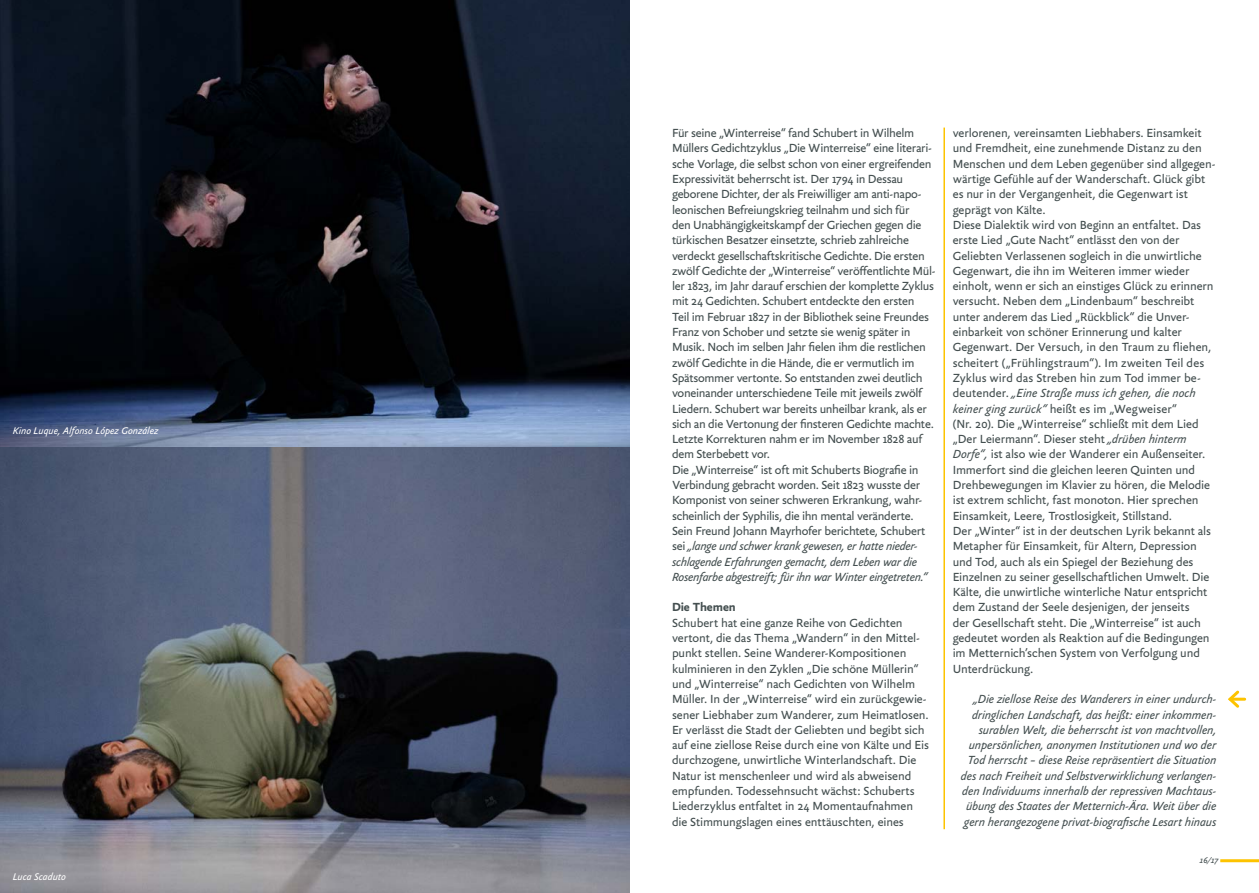
<style>
.page{position:relative;width:1259px;height:893px;background:#fff}
.page>*{position:absolute;margin:0;border:0;box-sizing:border-box;transform-origin:0 0}
.t1{font:12.75px/15.3px "Yoga Sans OT";letter-spacing:-.015em;color:#444f50}
.t2{font:italic 12.75px/15.3px "Yoga Sans OT";letter-spacing:-.01em;color:#444f50;text-align:right}
.t3{font:700 12.75px "Yoga Sans OT";letter-spacing:-.005em;color:#444f50}
.t4{font:italic 10.5px "Yoga Sans OT";color:#fff}
.t5{font:italic 9px "Yoga Sans OT";color:#444f50}
.s1{font-style:italic}
</style>
<div class="page">
<img style="left:0;top:446px;width:629px;height:447px">
<svg style="left:0;top:0;width:629px;height:446px;background:#151b26"></svg>
<hr style="left:1230px;top:698px;width:14px;height:3px;background:#fdc300">
<svg style="left:1228px;top:690px;width:14px;height:18px"></svg>
<hr style="left:1220px;top:859px;width:39px;height:3px;background:#fdc300">
<hr style="left:943px;top:128px;width:2px;height:701px;background:#fdc300">
<p class="t4" style="left:13px;top:425px;width:147px">Kino Luque, Alfonso López González</p>
<p class="t4" style="left:13px;top:871px;width:55px">Luca Scaduto</p>
<p class="t1" style="left:672px;top:126px;width:265px">Für seine „Winterreise“ fand Schubert in Wilhelm Müllers Gedichtzyklus „Die Winterreise“ eine literari&shy;sche Vorlage, die selbst schon von einer ergreifenden Expressivität beherrscht ist. Der 1794 in Dessau geborene Dichter, der als Freiwilliger am anti-napo&shy;leonischen Befreiungskrieg teilnahm und sich für<br>den Unabhängigkeitskampf der Griechen gegen die türkischen Besatzer einsetzte, schrieb zahlreiche verdeckt gesellschaftskritische Gedichte. Die ersten zwölf Gedichte der „Winterreise“ veröffentlichte Mül&shy;ler 1823, im Jahr darauf erschien der komplette Zyklus mit 24 Gedichten. Schubert entdeckte den ersten<br>Teil im Februar 1827 in der Bibliothek seine Freundes Franz von Schober und setzte sie wenig später in Musik. Noch im selben Jahr fielen ihm die restlichen zwölf Gedichte in die Hände, die er vermutlich im Spätsommer vertonte. So entstanden zwei deutlich voneinander unterschiedene Teile mit jeweils zwölf Liedern. Schubert war bereits unheilbar krank, als er sich an die Vertonung der finsteren Gedichte machte.<br>Letzte Korrekturen nahm er im November 1828 auf dem Sterbebett vor.<br>Die „Winterreise“ ist oft mit Schuberts Biografie in Verbindung gebracht worden. Seit 1823 wusste der Komponist von seiner schweren Erkrankung, wahr&shy;scheinlich der Syphilis, die ihn mental veränderte.<br>Sein Freund Johann Mayrhofer berichtete, Schubert sei <span class="s1">„lange und schwer krank gewesen, er hatte nieder&shy;schlagende Erfahrungen gemacht, dem Leben war die Rosenfarbe abgestreift; für ihn war Winter eingetreten.“</span></p>
<p class="t3" style="left:672px;top:601px;width:65px">Die Themen</p>
<p class="t1" style="left:672px;top:615px;width:258px">Schubert hat eine ganze Reihe von Gedichten vertont, die das Thema „Wandern“ in den Mittel&shy;punkt stellen. Seine Wanderer-Kompositionen kulminieren in den Zyklen „Die schöne Müllerin“ und „Winterreise“ nach Gedichten von Wilhelm Müller. In der „Winterreise“ wird ein zurückgewie&shy;sener Liebhaber zum Wanderer, zum Heimatlosen.<br>Er verlässt die Stadt der Geliebten und begibt sich auf eine ziellose Reise durch eine von Kälte und Eis durchzogene, unwirtliche Winterlandschaft. Die Natur ist menschenleer und wird als abweisend empfunden. Todessehnsucht wächst: Schuberts Liederzyklus entfaltet in 24 Momentaufnahmen die Stimmungslagen eines enttäuschten, eines</p>
<p class="t1" style="left:952px;top:126px;width:264px">verlorenen, vereinsamten Liebhabers. Einsamkeit und Fremdheit, eine zunehmende Distanz zu den Menschen und dem Leben gegenüber sind allgegen&shy;wärtige Gefühle auf der Wanderschaft. Glück gibt es nur in der Vergangenheit, die Gegenwart ist geprägt von Kälte.<br>Diese Dialektik wird von Beginn an entfaltet. Das erste Lied „Gute Nacht“ entlässt den von der Geliebten Verlassenen sogleich in die unwirtliche Gegenwart, die ihn im Weiteren immer wieder einholt, wenn er sich an einstiges Glück zu erinnern versucht. Neben dem „Lindenbaum“ beschreibt unter anderem das Lied „Rückblick“ die Unver&shy;einbarkeit von schöner Erinnerung und kalter Gegenwart. Der Versuch, in den Traum zu fliehen, scheitert („Frühlingstraum“). Im zweiten Teil des Zyklus wird das Streben hin zum Tod immer be&shy;deutender. <span class="s1">„Eine Straße muss ich gehen, die noch keiner ging zurück“</span> heißt es im „Wegweiser“<br>(Nr. 20). Die „Winterreise“ schließt mit dem Lied „Der Leiermann“. Dieser steht <span class="s1">„drüben hinterm Dorfe“,</span> ist also wie der Wanderer ein Außenseiter.<br>Immerfort sind die gleichen leeren Quinten und Drehbewegungen im Klavier zu hören, die Melodie ist extrem schlicht, fast monoton. Hier sprechen Einsamkeit, Leere, Trostlosigkeit, Stillstand.<br>Der „Winter“ ist in der deutschen Lyrik bekannt als Metapher für Einsamkeit, für Altern, Depression und Tod, auch als ein Spiegel der Beziehung des Einzelnen zu seiner gesellschaftlichen Umwelt. Die Kälte, die unwirtliche winterliche Natur entspricht dem Zustand der Seele desjenigen, der jenseits<br>der Gesellschaft steht. Die „Winterreise“ ist auch gedeutet worden als Reaktion auf die Bedingungen im Metternich’schen System von Verfolgung und Unterdrückung.</p>
<p class="t2" style="left:961px;top:692px;width:257px">„Die ziellose Reise des Wanderers in einer undurch&shy;dringlichen Landschaft, das heißt: einer inkommen&shy;surablen Welt, die beherrscht ist von machtvollen, unpersönlichen, anonymen Institutionen und wo der Tod herrscht – diese Reise repräsentiert die Situation des nach Freiheit und Selbstverwirklichung verlangen&shy;den Individuums innerhalb der repressiven Machtaus&shy;übung des Staates der Metternich-Ära. Weit über die gern herangezogene privat-biografische Lesart hinaus</p>
<p class="t5" style="left:1200px;top:856px;width:20px">16/17</p>
</div>
